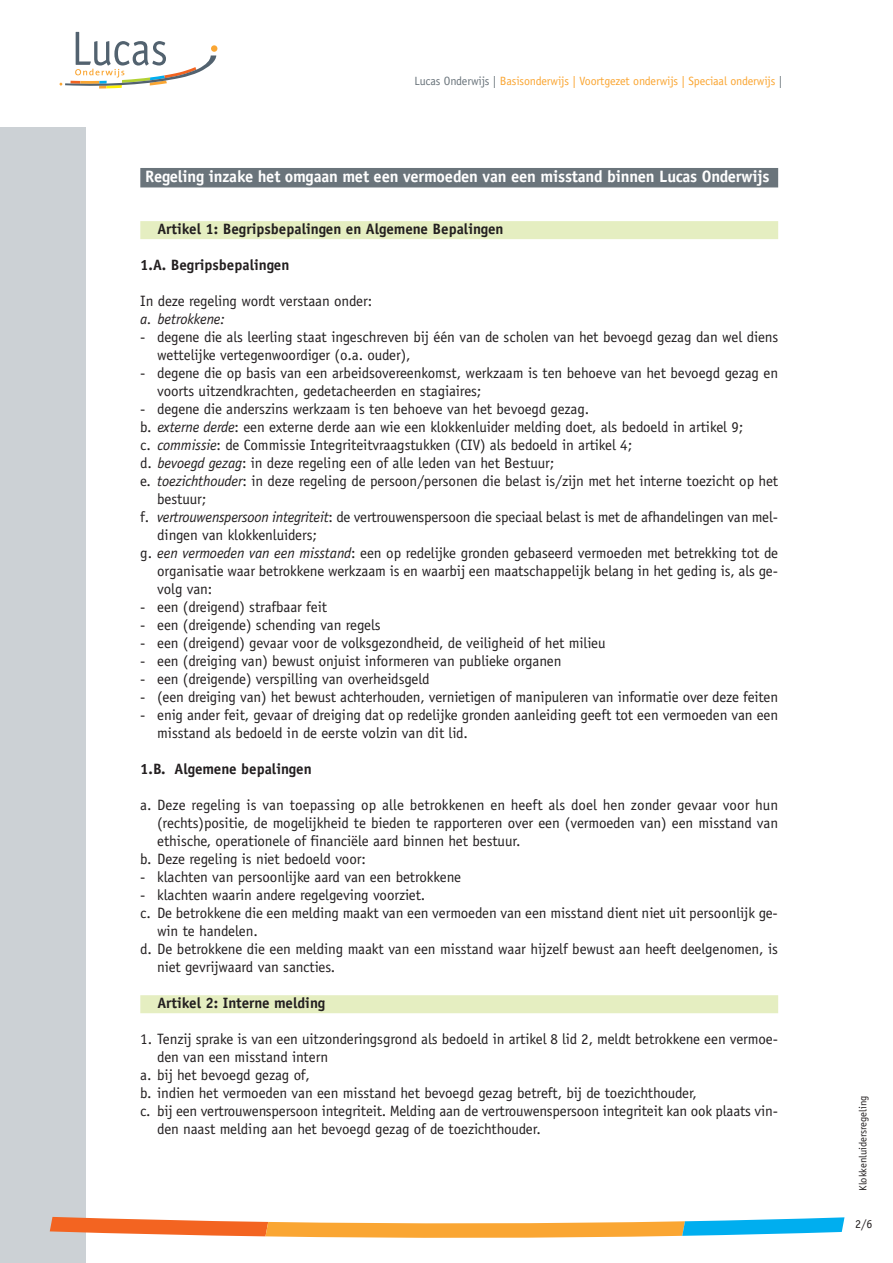
<style>
.page{position:relative;width:893px;height:1263px;background:#fff}
.page>*{position:absolute;margin:0;border:0;box-sizing:border-box;transform-origin:0 0}
.t1{font:700 16.5px "Officina Sans LT";letter-spacing:-.01em;color:#fff}
.t2{font:15px/18px "Officina Sans LT";letter-spacing:-.005em;color:#231f20}
.t3{font:700 15px "Officina Sans LT";color:#231f20}
.t4{font:italic 15px "Officina Sans LT";color:#231f20}
.t5{font:12px "Officina Sans LT";letter-spacing:-.01em;color:#faa633}
.t6{font:12px "Officina Sans LT";color:#231f20}
.t7{font:10.5px "Officina Sans LT";color:#231f20}
.s1{color:#6a747b}
.s2{font-style:italic}
</style>
<div class="page">
<div style="left:0;top:128px;width:85px;height:1135px;background:#ccd1d5"></div>
<div style="left:211px;top:45px;width:6px;height:7px;background:#faa633;border-radius:50%"></div>
<svg style="left:60px;top:32px;width:156px;height:57px"></svg>
<svg style="left:50px;top:1217px;width:794px;height:21px"></svg>
<div style="left:140px;top:168px;width:638px;height:19px;background:#6a747b"></div>
<div style="left:140px;top:221px;width:638px;height:18px;background:#e5eec1"></div>
<div style="left:140px;top:995px;width:638px;height:18px;background:#e5eec1"></div>
<p class="t5" style="left:415px;top:77px;width:369px"><span class="s1">Lucas Onderwijs |</span> Basisonderwijs | Voortgezet onderwijs | Speciaal onderwijs <span class="s1">|</span></p>
<p class="t1" style="left:145px;top:171px;width:626px">Regeling inzake het omgaan met een vermoeden van een misstand binnen Lucas Onderwijs</p>
<p class="t3" style="left:157px;top:223px;width:348px">Artikel 1: Begripsbepalingen en Algemene Bepalingen</p>
<p class="t3" style="left:140px;top:259px;width:151px">1.A. Begripsbepalingen</p>
<p class="t2" style="left:140px;top:293px;width:233px">In deze regeling wordt verstaan onder:</p>
<p class="t4" style="left:140px;top:313px;width:86px">a. betrokkene:</p>
<p class="t2" style="left:157px;top:329px;width:622px;text-indent:-17px">- degene die als leerling staat ingeschreven bij één van de scholen van het bevoegd gezag dan wel diens wettelijke vertegenwoordiger (o.a. ouder),</p>
<p class="t2" style="left:157px;top:365px;width:622px;text-indent:-17px">- degene die op basis van een arbeidsovereenkomst, werkzaam is ten behoeve van het bevoegd gezag en voorts uitzendkrachten, gedetacheerden en stagiaires;</p>
<p class="t2" style="left:140px;top:401px;width:450px">- degene die anderszins werkzaam is ten behoeve van het bevoegd gezag.</p>
<p class="t2" style="left:140px;top:419px;width:604px">b. <span class="s2">externe derde</span>: een externe derde aan wie een klokkenluider melding doet, als bedoeld in artikel 9;</p>
<p class="t2" style="left:140px;top:437px;width:493px">c. <span class="s2">commissie</span>: de Commissie Integriteitvraagstukken (CIV) als bedoeld in artikel 4;</p>
<p class="t2" style="left:140px;top:455px;width:415px">d. <span class="s2">bevoegd gezag</span>: in deze regeling een of alle leden van het Bestuur;</p>
<p class="t2" style="left:140px;top:473px;width:639px">e. <span class="s2">toezichthouder</span>: in deze regeling de persoon/personen die belast is/zijn met het interne toezicht op het</p>
<p class="t2" style="left:157px;top:491px;width:51px">bestuur;</p>
<p class="t2" style="left:140px;top:509px;width:639px">f. <span class="s2">vertrouwenspersoon integriteit</span>: de vertrouwenspersoon die speciaal belast is met de afhandelingen van mel-</p>
<p class="t2" style="left:157px;top:527px;width:161px">dingen van klokkenluiders;</p>
<p class="t2" style="left:140px;top:545px;width:639px">g. <span class="s2">een vermoeden van een misstand</span>: een op redelijke gronden gebaseerd vermoeden met betrekking tot de</p>
<p class="t2" style="left:157px;top:563px;width:622px">organisatie waar betrokkene werkzaam is en waarbij een maatschappelijk belang in het geding is, als ge-</p>
<p class="t2" style="left:157px;top:581px;width:57px">volg van:</p>
<p class="t2" style="left:140px;top:599px;width:188px">- een (dreigend) strafbaar feit</p>
<p class="t2" style="left:140px;top:617px;width:242px">- een (dreigende) schending van regels</p>
<p class="t2" style="left:140px;top:635px;width:467px">- een (dreigend) gevaar voor de volksgezondheid, de veiligheid of het milieu</p>
<p class="t2" style="left:140px;top:653px;width:423px">- een (dreiging van) bewust onjuist informeren van publieke organen</p>
<p class="t2" style="left:140px;top:671px;width:291px">- een (dreigende) verspilling van overheidsgeld</p>
<p class="t2" style="left:140px;top:689px;width:639px">- (een dreiging van) het bewust achterhouden, vernietigen of manipuleren van informatie over deze feiten</p>
<p class="t2" style="left:157px;top:707px;width:622px;text-indent:-17px">- enig ander feit, gevaar of dreiging dat op redelijke gronden aanleiding geeft tot een vermoeden van een misstand als bedoeld in de eerste volzin van dit lid.</p>
<p class="t3" style="left:140px;top:763px;width:173px">1.B. Algemene bepalingen</p>
<p class="t2" style="left:140px;top:797px;width:639px">a. Deze regeling is van toepassing op alle betrokkenen en heeft als doel hen zonder gevaar voor hun</p>
<p class="t2" style="left:157px;top:815px;width:622px">(rechts)positie, de mogelijkheid te bieden te rapporteren over een (vermoeden van) een misstand van</p>
<p class="t2" style="left:157px;top:833px;width:365px">ethische, operationele of financiële aard binnen het bestuur.</p>
<p class="t2" style="left:140px;top:851px;width:227px">b. Deze regeling is niet bedoeld voor:</p>
<p class="t2" style="left:140px;top:869px;width:322px">- klachten van persoonlijke aard van een betrokkene</p>
<p class="t2" style="left:140px;top:887px;width:287px">- klachten waarin andere regelgeving voorziet.</p>
<p class="t2" style="left:140px;top:905px;width:639px">c. De betrokkene die een melding maakt van een vermoeden van een misstand dient niet uit persoonlijk ge-</p>
<p class="t2" style="left:157px;top:923px;width:102px">win te handelen.</p>
<p class="t2" style="left:140px;top:941px;width:639px">d. De betrokkene die een melding maakt van een misstand waar hijzelf bewust aan heeft deelgenomen, is</p>
<p class="t2" style="left:157px;top:959px;width:180px">niet gevrijwaard van sancties.</p>
<p class="t3" style="left:157px;top:997px;width:169px">Artikel 2: Interne melding</p>
<p class="t2" style="left:140px;top:1031px;width:639px">1. Tenzij sprake is van een uitzonderingsgrond als bedoeld in artikel 8 lid 2, meldt betrokkene een vermoe-</p>
<p class="t2" style="left:157px;top:1049px;width:172px">den van een misstand intern</p>
<p class="t2" style="left:140px;top:1067px;width:171px">a. bij het bevoegd gezag of,</p>
<p class="t2" style="left:140px;top:1085px;width:558px">b. indien het vermoeden van een misstand het bevoegd gezag betreft, bij de toezichthouder,</p>
<p class="t2" style="left:140px;top:1103px;width:639px">c. bij een vertrouwenspersoon integriteit. Melding aan de vertrouwenspersoon integriteit kan ook plaats vin-</p>
<p class="t2" style="left:157px;top:1121px;width:385px">den naast melding aan het bevoegd gezag of de toezichthouder.</p>
<p class="t7" style="left:859px;top:1191px;width:96px;rotate:-90deg">Klokkenluidersregeling</p>
<p class="t6" style="left:855px;top:1219px;width:19px">2/6</p>
</div>
